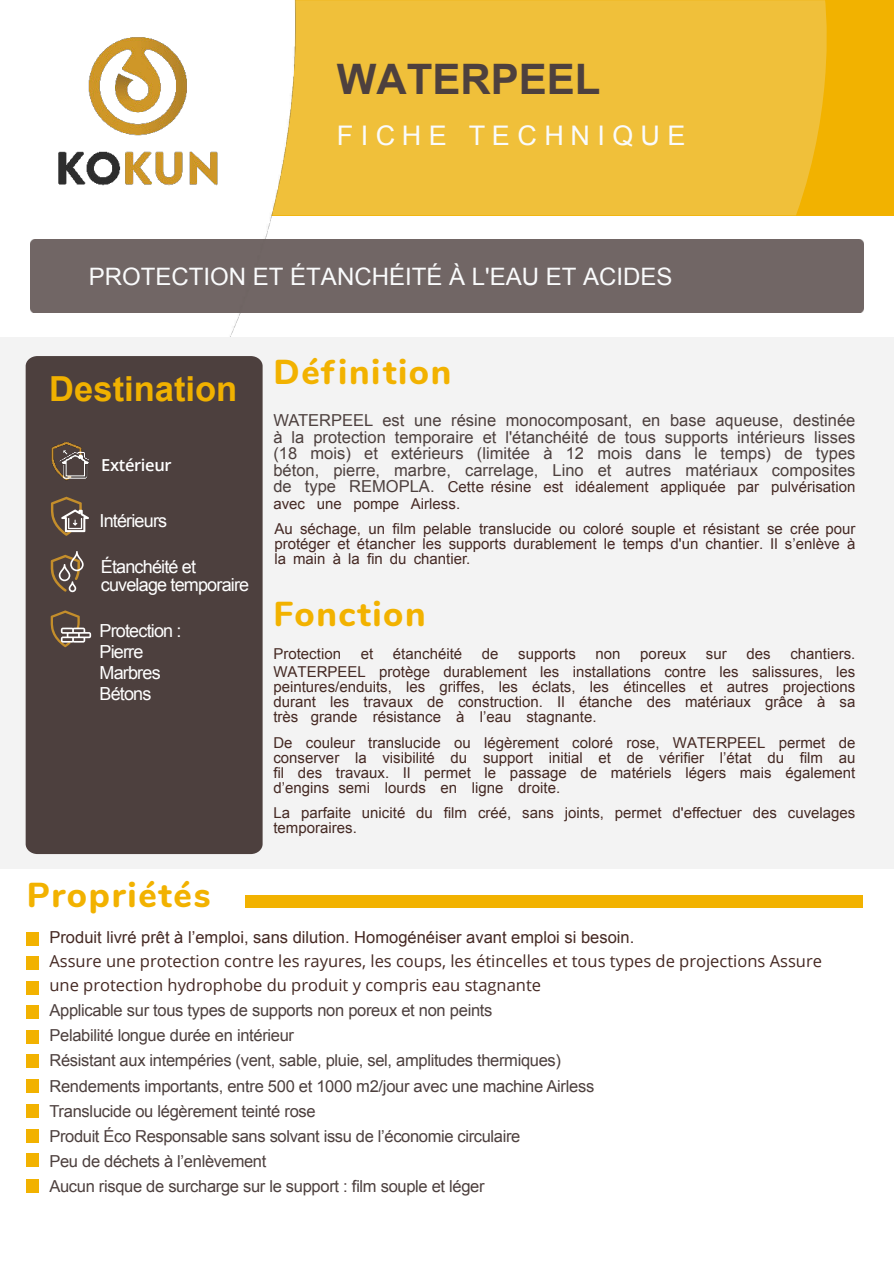
<style>
.page{position:relative;width:894px;height:1264px;background:#fff}
.page>*{position:absolute;margin:0;border:0;box-sizing:border-box;transform-origin:0 0}
.t1{font:700 42px "Arial";color:#4d403e}
.t2{font:800 34.5px "Nunito";letter-spacing:.045em;color:#f2b200}
.t3{font:700 34.5px "Arial";color:#f0b100}
.t4{font:27px "Arial";letter-spacing:.28em;color:#fafbfc}
.t5{font:24px "Arial";color:#fafbfc}
.t6{font:18px/21px "Arial";letter-spacing:-.045em;color:#fff}
.t7{font:16.5px/25.2px "Arial";letter-spacing:-.02em;color:#4d403e;text-align:justify}
.t8{font:16.5px/23.7px "Open Sans";color:#452923}
.t9{font:16.5px "Arial";color:#452923}
.t10{font:600 16.5px "Open Sans";letter-spacing:-.02em;color:#fff}
.t11{font:15px/15px "Arial";color:#452923;text-align:justify}
.t12{font:15px/15px "Arial";color:#452924}
.s1{font-size:16.5px;color:#4d403e}
</style>
<div class="page">
<img style="left:32px;top:0;width:861px;height:337px">
<div style="left:0;top:337px;width:893px;height:926px;background:#f3f3f3"></div>
<div style="left:26px;top:356px;width:236px;height:498px;background:#4d403e"></div>
<svg style="left:51px;top:551px;width:33px;height:41px"></svg>
<svg style="left:51px;top:610px;width:40px;height:37px"></svg>
<svg style="left:51px;top:496px;width:38px;height:39px"></svg>
<div style="left:0;top:869px;width:893px;height:394px;background:#fff"></div>
<div style="left:246px;top:894px;width:616px;height:13px;background:#f2b200"></div>
<div style="left:27px;top:931px;width:12px;height:14px;background:#f2b200"></div>
<div style="left:27px;top:980px;width:12px;height:14px;background:#f2b200"></div>
<div style="left:27px;top:956px;width:12px;height:14px;background:#f2b200"></div>
<div style="left:27px;top:1005px;width:12px;height:14px;background:#f2b200"></div>
<div style="left:27px;top:1029px;width:12px;height:14px;background:#f2b200"></div>
<div style="left:27px;top:1054px;width:12px;height:14px;background:#f2b200"></div>
<div style="left:27px;top:1128px;width:12px;height:14px;background:#f2b200"></div>
<div style="left:27px;top:1078px;width:12px;height:14px;background:#f2b200"></div>
<div style="left:27px;top:1153px;width:12px;height:14px;background:#f2b200"></div>
<img style="left:54px;top:30px;width:166px;height:160px">
<div style="left:27px;top:1104px;width:12px;height:14px;background:#f2b200"></div>
<div style="left:27px;top:1178px;width:12px;height:14px;background:#f2b200"></div>
<img style="left:47px;top:437px;width:47px;height:46px">
<div style="left:30px;top:240px;width:833px;height:73px;background:#716665"></div>
<h1 class="t1" style="left:336px;top:51px;width:265px">WATERPEEL</h1>
<h3 class="t4" style="left:336px;top:118px;width:350px">FICHE TECHNIQUE</h3>
<h3 class="t5" style="left:89px;top:261px;width:585px">PROTECTION ET ÉTANCHÉITÉ À L'EAU ET ACIDES</h3>
<h2 class="t3" style="left:49px;top:366px;width:189px">Destination</h2>
<p class="t10" style="left:101px;top:454px;width:72px">Extérieur</p>
<p class="t6" style="left:99px;top:510px;width:69px">Intérieurs</p>
<p class="t6" style="left:101px;top:557px;width:150px;line-height:18px">Étanchéité et cuvelage temporaire</p>
<p class="t6" style="left:99px;top:620px;width:83px">Protection :<br>Pierre<br>Marbres<br>Bétons</p>
<h2 class="t2" style="left:27px;top:869px;width:185px">Propriétés</h2>
<h2 class="t2" style="left:273px;top:347px;width:179px">Définition</h2>
<p class="t7" style="left:273px;top:412px;width:583px;line-height:16.5px">WATERPEEL est une résine monocomposant, en base aqueuse, destinée à la protection temporaire et l'étanchéité de tous supports intérieurs lisses (18 mois) et extérieurs (limitée à 12 mois dans le temps) de types béton, pierre, marbre, carrelage, Lino et autres matériaux composites</p>
<p class="t12" style="left:273px;top:479px;width:583px;line-height:16.5px"><span class="s1">de type REMOPLA.</span> Cette résine est idéalement appliquée par pulvérisation avec une pompe Airless.</p>
<p class="t12" style="left:274px;top:521px;width:582px;text-align:justify">Au séchage, un film pelable translucide ou coloré souple et résistant se crée pour protéger et étancher les supports durablement le temps d'un chantier. Il s’enlève à la main à la fin du chantier.</p>
<h2 class="t2" style="left:273px;top:588px;width:154px">Fonction</h2>
<p class="t11" style="left:273px;top:646px;width:69px">Protection</p>
<p class="t11" style="left:360px;top:646px;width:14px">et</p>
<p class="t11" style="left:393px;top:646px;width:71px">étanchéité</p>
<p class="t11" style="left:481px;top:646px;width:18px">de</p>
<p class="t11" style="left:518px;top:646px;width:59px">supports</p>
<p class="t11" style="left:595px;top:646px;width:27px">non</p>
<p class="t11" style="left:640px;top:646px;width:47px">poreux</p>
<p class="t11" style="left:705px;top:646px;width:22px">sur</p>
<p class="t11" style="left:746px;top:646px;width:26px">des</p>
<p class="t11" style="left:273px;top:645px;width:583px;line-height:18px;text-align:right">chantiers.<br>WATERPEEL protège durablement les installations contre les salissures, les</p>
<p class="t11" style="left:273px;top:679px;width:583px">peintures/enduits, les griffes, les éclats, les étincelles et autres projections durant les travaux de construction. Il étanche des matériaux grâce à sa très grande résistance à l’eau stagnante.</p>
<p class="t11" style="left:273px;top:735px;width:583px">De couleur translucide ou légèrement coloré rose, WATERPEEL permet de conserver la visibilité du support initial et de vérifier l’état du film au fil des travaux. Il permet le passage de matériels légers mais également d’engins semi lourds en ligne droite.</p>
<p class="t11" style="left:273px;top:805px;width:583px">La parfaite unicité du film créé, sans joints, permet d'effectuer des cuvelages temporaires.</p>
<p class="t9" style="left:49px;top:926px;width:586px">Produit livré prêt à l’emploi, sans dilution. Homogénéiser avant emploi si besoin.</p>
<p class="t8" style="left:49px;top:948px;width:773px">Assure une protection contre les rayures, les coups, les étincelles et tous types de projections Assure une protection hydrophobe du produit y compris eau stagnante</p>
<p class="t7" style="left:49px;top:997px;width:546px;text-align:left">Applicable sur tous types de supports non poreux et non peints<br>Pelabilité longue durée en intérieur<br>Résistant aux intempéries (vent, sable, pluie, sel, amplitudes thermiques)<br>Rendements importants, entre 500 et 1000 m2/jour avec une machine Airless Translucide ou légèrement teinté rose<br>Produit Éco Responsable sans solvant issu de l’économie circulaire<br>Peu de déchets à l’enlèvement<br>Aucun risque de surcharge sur le support : film souple et léger</p>
</div>
